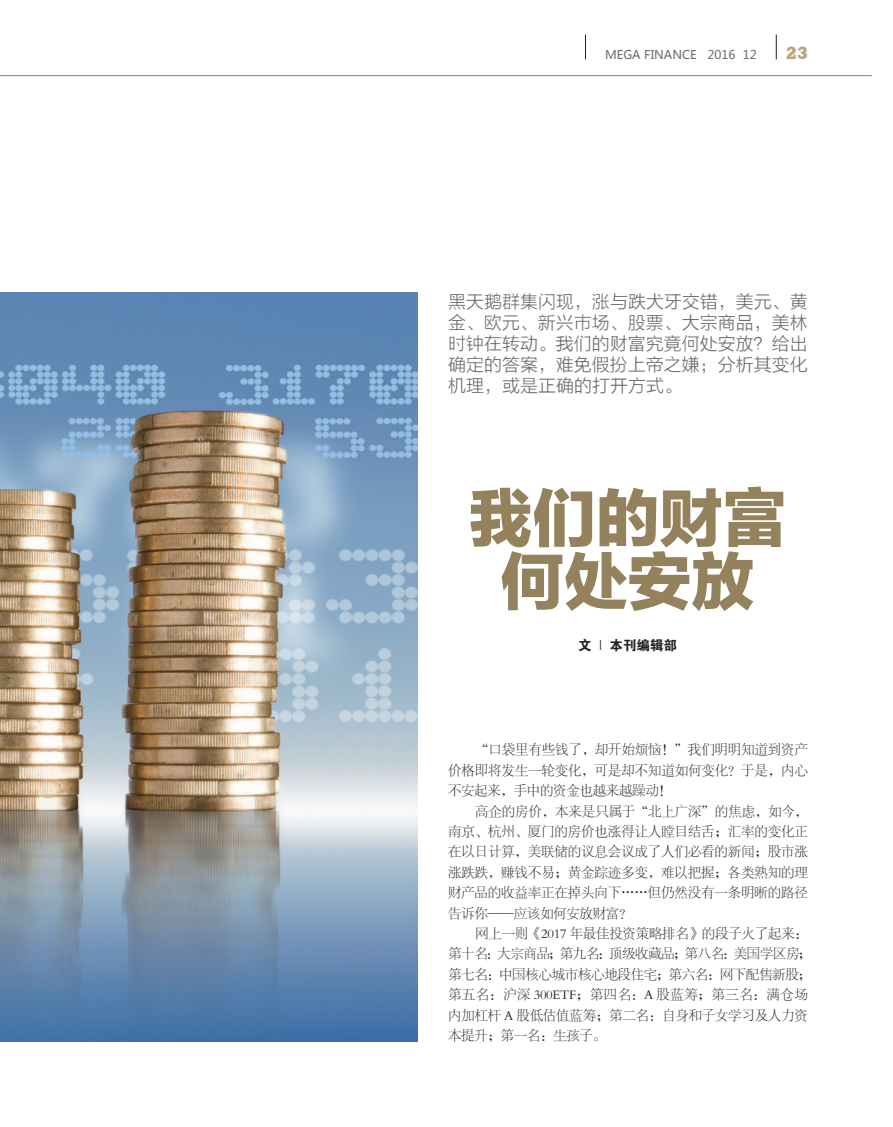
<style>
.page{position:relative;width:893px;height:1127px;background:#fff}
.page>*{position:absolute;margin:0;border:0;box-sizing:border-box;transform-origin:0 0}
.t1{font:63.45px "FZLTTHK GBK1 0";color:#93825c}
.t2{font:18px/21px "FZLTXHK";color:#6c6d70;text-align:justify}
.t3{font:800 16.95px "Stymie BT";color:#b8a779}
.正文{font:13.5px/20.4px "FZSYJW GB1 0";letter-spacing:-.02em;color:#231f20;text-align:justify}
.t4{font:13.5px "FZDHTJW GB1 0";color:#231f20}
.t5{font:12px "Microsoft Ya Hei";color:#6c6d70}
.s1{font-family:"FZZDXJW GB1 0"}
.s2{font-family:"Sim Sun"}
</style>
<div class="page">
<svg style="left:585px;top:35px;width:1px;height:24px"></svg>
<svg style="left:776px;top:35px;width:1px;height:24px"></svg>
<hr style="left:0;top:75px;width:872px;height:1px;background:#808285">
<img style="left:0;top:292px;width:417px;height:749px">
<p class="t5" style="left:605px;top:47px;width:153px">MEGA FINANCE 2016 12</p>
<p class="t3" style="left:786px;top:43px;width:23px">23</p>
<p class="t2" style="left:448px;top:292px;width:361px">黑天鹅群集闪现，涨与跌犬牙交错，美元、黄金、欧元、新兴市场、股票、大宗商品，美林时钟在转动。我们的财富究竟何处安放？给出确定的答案，难免假扮上帝之嫌；分析其变化机理，或是正确的打开方式。</p>
<p class="t1" style="left:469px;top:483px;width:319px">我们的财富</p>
<p class="t1" style="left:501px;top:547px;width:255px">何处安放</p>
<p class="t4" style="left:578px;top:638px;width:100px">文 <span class="s1">|</span> 本刊编辑部</p>
<p class="正文" style="left:448px;top:740px;width:362px;text-indent:27px">“口袋里有些钱了，却开始烦恼！”我们明明知道到资产价格即将发生一轮变化，可是却不知道如何变化？于是，内心不安起来，手中的资金也越来越躁动！</p>
<p class="正文" style="left:448px;top:801px;width:362px;text-indent:27px">高企的房价，本来是只属于“北上广深”的焦虑，如今，南京、杭州、厦门的房价也涨得让人瞠目结舌；汇率的变化正在以日计算，美联储的议息会议成了人们必看的新闻；股市涨涨跌跌，赚钱不易；黄金踪迹多变，难以把握；各类熟知的理财产品的收益率正在掉头向下<span class="s2">……</span>但仍然没有一条明晰的路径告诉你——应该如何安放财富？</p>
<p class="正文" style="left:448px;top:923px;width:365px;text-align:left;text-indent:27px">网上一则《2017 年最佳投资策略排名》的段子火了起来：第十名：大宗商品；第九名：顶级收藏品；第八名：美国学区房；第七名：中国核心城市核心地段住宅；第六名：网下配售新股；第五名：沪深 300ETF；第四名：A 股蓝筹；第三名：满仓场内加杠杆 A 股低估值蓝筹；第二名：自身和子女学习及人力资本提升；第一名：生孩子。</p>
</div>
